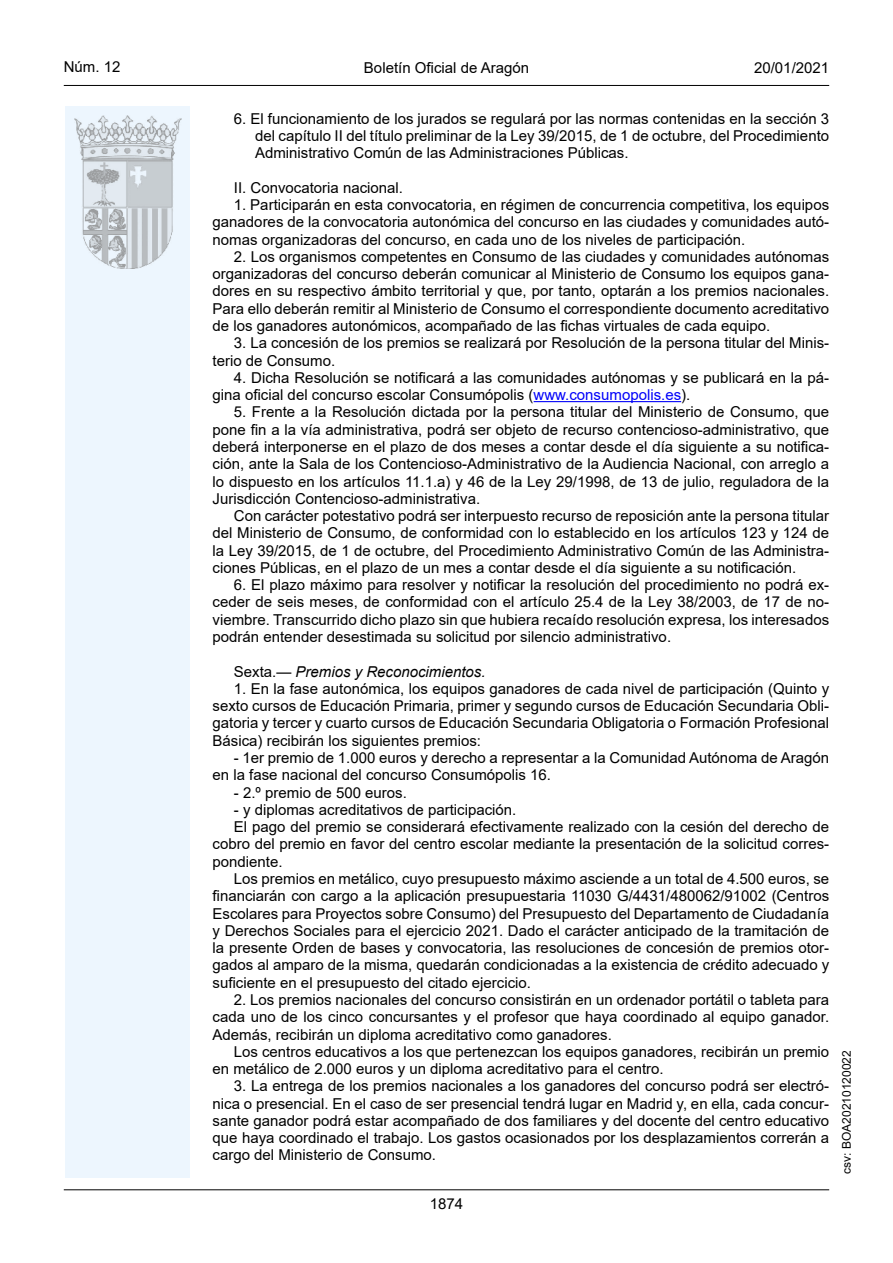
<style>
.page{position:relative;width:893px;height:1263px;background:#fff}
.page>*{position:absolute;margin:0;border:0;box-sizing:border-box;transform-origin:0 0}
.inicio_de_parrafo{font:15px/17.2px "Arial";color:#000;text-align:justify}
.Sangrado_01{font:15px/17.2px "Arial";color:#000;text-align:justify}
.inicio_de_parrafo-2{font:italic 15px "Arial";color:#000}
.t1{font:15px "Arial MT2";color:#000}
.t2{font:12px "Arial MT2";color:#000}
.s1{color:#0000fa}
.s2{font-family:"Arial MT2"}
.s3{font-style:normal}
</style>
<div class="page">
<div style="left:65px;top:106px;width:125px;height:1072px;background:#edf6fe"></div>
<img style="left:75px;top:115px;width:106px;height:153px">
<hr style="left:64px;top:85px;width:765px;height:1px;background:#000">
<hr style="left:64px;top:1189px;width:765px;height:1px;background:#000">
<hr style="left:534px;top:401px;width:147px;height:1px;background:#0000fa">
<p class="t1" style="left:64px;top:57px;width:58px">Núm. 12</p>
<p class="inicio_de_parrafo" style="left:364px;top:59px;width:167px">Boletín Oficial de Aragón</p>
<p class="t1" style="left:754px;top:57px;width:77px">20/01/2021</p>
<p class="Sangrado_01" style="left:255px;top:110px;width:576px;text-indent:-21px">6. El funcionamiento de los jurados se regulará por las normas contenidas en la sección 3 del capítulo II del título preliminar de la Ley 39/2015, de 1 de octubre, del Procedimiento Administrativo Común de las Administraciones Públicas.</p>
<p class="inicio_de_parrafo" style="left:234px;top:179px;width:171px">II. Convocatoria nacional.</p>
<p class="inicio_de_parrafo" style="left:213px;top:196px;width:618px;text-indent:21px">1. Participarán en esta convocatoria, en régimen de concurrencia competitiva, los equipos ganadores de la convocatoria autonómica del concurso en las ciudades y comunidades autó&shy;nomas organizadoras del concurso, en cada uno de los niveles de participación.</p>
<p class="inicio_de_parrafo" style="left:213px;top:248px;width:618px;text-indent:21px">2. Los organismos competentes en Consumo de las ciudades y comunidades autónomas organizadoras del concurso deberán comunicar al Ministerio de Consumo los equipos gana&shy;dores en su respectivo ámbito territorial y que, por tanto, optarán a los premios nacionales.<br>Para ello deberán remitir al Ministerio de Consumo el correspondiente documento acreditativo de los ganadores autonómicos, acompañado de las fichas virtuales de cada equipo.</p>
<p class="inicio_de_parrafo" style="left:213px;top:334px;width:618px;text-indent:21px">3. La concesión de los premios se realizará por Resolución de la persona titular del Minis&shy;terio de Consumo.</p>
<p class="inicio_de_parrafo" style="left:213px;top:369px;width:618px;text-indent:21px">4. Dicha Resolución se notificará a las comunidades autónomas y se publicará en la pá&shy;gina oficial del concurso escolar Consumópolis (<span class="s1">www.consumopolis.es</span><span class="s2">).</span></p>
<p class="inicio_de_parrafo" style="left:213px;top:403px;width:618px;text-indent:21px">5. Frente a la Resolución dictada por la persona titular del Ministerio de Consumo, que pone fin a la vía administrativa, podrá ser objeto de recurso contencioso-administrativo, que deberá interponerse en el plazo de dos meses a contar desde el día siguiente a su notifica&shy;ción, ante la Sala de los Contencioso-Administrativo de la Audiencia Nacional, con arreglo a lo dispuesto en los artículos 11.1.a) y 46 de la Ley 29/1998, de 13 de julio, reguladora de la Jurisdicción Contencioso-administrativa.</p>
<p class="inicio_de_parrafo" style="left:213px;top:507px;width:618px;text-indent:21px">Con carácter potestativo podrá ser interpuesto recurso de reposición ante la persona titular del Ministerio de Consumo, de conformidad con lo establecido en los artículos 123 y 124 de la Ley 39/2015, de 1 de octubre, del Procedimiento Administrativo Común de las Administra&shy;ciones Públicas, en el plazo de un mes a contar desde el día siguiente a su notificación.</p>
<p class="inicio_de_parrafo" style="left:213px;top:576px;width:618px;text-indent:21px">6. El plazo máximo para resolver y notificar la resolución del procedimiento no podrá ex&shy;ceder de seis meses, de conformidad con el artículo 25.4 de la Ley 38/2003, de 17 de no&shy;viembre. Transcurrido dicho plazo sin que hubiera recaído resolución expresa, los interesados podrán entender desestimada su solicitud por silencio administrativo.</p>
<p class="inicio_de_parrafo-2" style="left:234px;top:662px;width:253px"><span class="s3">Sexta.</span>— Premios y Reconocimientos.</p>
<p class="inicio_de_parrafo" style="left:213px;top:680px;width:618px;text-indent:21px">1. En la fase autonómica, los equipos ganadores de cada nivel de participación (Quinto y sexto cursos de Educación Primaria, primer y segundo cursos de Educación Secundaria Obli&shy;gatoria y tercer y cuarto cursos de Educación Secundaria Obligatoria o Formación Profesional Básica) recibirán los siguientes premios:</p>
<p class="inicio_de_parrafo" style="left:213px;top:749px;width:618px;text-indent:21px">- 1er premio de 1.000 euros y derecho a representar a la Comunidad Autónoma de Aragón en la fase nacional del concurso Consumópolis 16.</p>
<p class="inicio_de_parrafo" style="left:234px;top:783px;width:175px">- 2.º premio de 500 euros.</p>
<p class="inicio_de_parrafo" style="left:234px;top:801px;width:284px">- y diplomas acreditativos de participación.</p>
<p class="inicio_de_parrafo" style="left:213px;top:818px;width:618px;text-indent:21px">El pago del premio se considerará efectivamente realizado con la cesión del derecho de cobro del premio en favor del centro escolar mediante la presentación de la solicitud corres&shy;pondiente.</p>
<p class="inicio_de_parrafo" style="left:213px;top:870px;width:618px;text-indent:21px">Los premios en metálico, cuyo presupuesto máximo asciende a un total de 4.500 euros, se financiarán con cargo a la aplicación presupuestaria 11030 G/4431/480062/91002 (Centros Escolares para Proyectos sobre Consumo) del Presupuesto del Departamento de Ciudadanía y Derechos Sociales para el ejercicio 2021. Dado el carácter anticipado de la tramitación de la presente Orden de bases y convocatoria, las resoluciones de concesión de premios otor&shy;gados al amparo de la misma, quedarán condicionadas a la existencia de crédito adecuado y suficiente en el presupuesto del citado ejercicio.</p>
<p class="inicio_de_parrafo" style="left:213px;top:991px;width:618px;text-indent:21px">2. Los premios nacionales del concurso consistirán en un ordenador portátil o tableta para cada uno de los cinco concursantes y el profesor que haya coordinado al equipo ganador.<br>Además, recibirán un diploma acreditativo como ganadores.</p>
<p class="inicio_de_parrafo" style="left:213px;top:1043px;width:618px;text-indent:21px">Los centros educativos a los que pertenezcan los equipos ganadores, recibirán un premio en metálico de 2.000 euros y un diploma acreditativo para el centro.</p>
<p class="inicio_de_parrafo" style="left:213px;top:1077px;width:618px;text-indent:21px">3. La entrega de los premios nacionales a los ganadores del concurso podrá ser electró&shy;nica o presencial. En el caso de ser presencial tendrá lugar en Madrid y, en ella, cada concur&shy;sante ganador podrá estar acompañado de dos familiares y del docente del centro educativo que haya coordinado el trabajo. Los gastos ocasionados por los desplazamientos correrán a cargo del Ministerio de Consumo.</p>
<p class="inicio_de_parrafo" style="left:430px;top:1195px;width:35px">1874</p>
<p class="t2" style="left:838px;top:1174px;width:125px;rotate:-90deg">csv: BOA20210120022</p>
</div>
